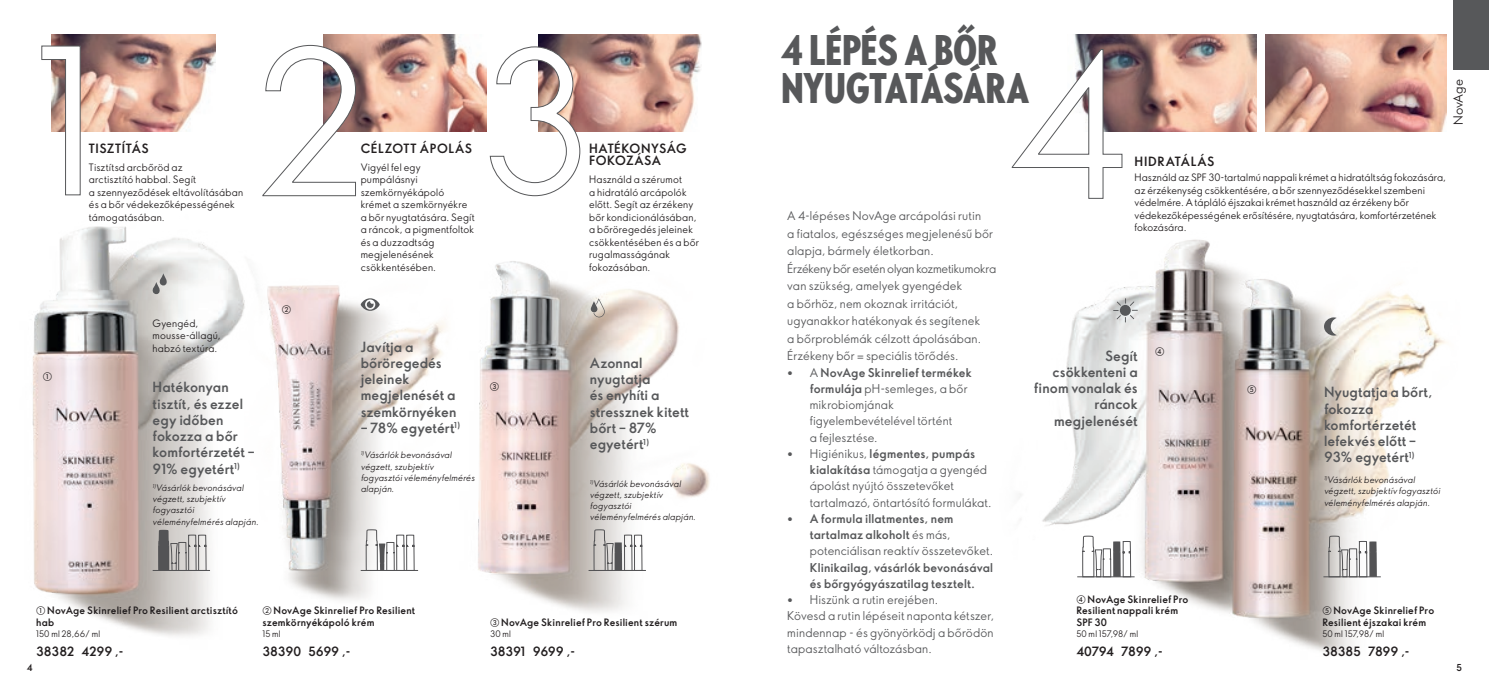
<style>
.page{position:relative;width:1489px;height:691px;background:#fff}
.page>*{position:absolute;margin:0;border:0;box-sizing:border-box;transform-origin:0 0}
.t1{font:700 40px/37.5px "Oriflame Sans Cond 2.0";color:#57585a}
.t2{font:700 13.75px/16.2px "Oriflame Sans 2.0";letter-spacing:.005em;color:#57585a}
.t3{font:700 12.5px "Oriflame Sans 2.0";color:#231f20}
.t4{font:700 12.5px/12.5px "Oriflame Sans 2.0";letter-spacing:.035em;color:#231f20}
.t5{font:700 12.5px "Oriflame Sans 2.0";letter-spacing:.05em;color:#231f20}
.t6{font:700 12.5px "Oriflame Sans 2.0";letter-spacing:-.025em;color:#231f20}
.t7{font:700 12.5px "Oriflame Sans 2.0";letter-spacing:.055em;color:#231f20}
.t8{font:700 12.5px "Oriflame Sans 2.0";letter-spacing:.045em;color:#231f20}
.t9{font:12.5px "Oriflame Sans 2.0";letter-spacing:-.005em;color:#231f20}
.t10{font:11.88px/16.2px "Oriflame Sans 2.0";letter-spacing:.01em;color:#57585a}
.t11{font:700 11.88px/16.2px "Oriflame Sans 2.0";letter-spacing:.01em;color:#57585a}
.t12{font:10px/12.5px "Oriflame Sans 2.0";letter-spacing:.015em;color:#231f20}
.t13{font:700 10px/11.2px "Oriflame Sans 2.0";letter-spacing:.015em;color:#231f20}
.t14{font:700 9.38px "Oriflame Sans 2.0";color:#231f20}
.t15{font:italic 8.75px/11.2px "Oriflame Sans 2.0";letter-spacing:.02em;color:#231f20}
.t16{font:8.75px "Oriflame Sans 2.0";letter-spacing:.02em;color:#231f20}
.s1{font-weight:700}
.s2{font-weight:400}
</style>
<div class="page">
<img style="left:32px;top:226px;width:1414px;height:428px">
<img style="left:52px;top:35px;width:163px;height:96px">
<img style="left:323px;top:35px;width:163px;height:96px">
<img style="left:538px;top:35px;width:164px;height:96px">
<img style="left:1074px;top:35px;width:182px;height:96px">
<img style="left:1265px;top:35px;width:181px;height:96px">
<svg style="left:41px;top:45px;width:40px;height:150px"></svg>
<svg style="left:262px;top:45px;width:94px;height:151px"></svg>
<svg style="left:489px;top:46px;width:91px;height:150px"></svg>
<svg style="left:1011px;top:49px;width:111px;height:150px"></svg>
<div style="left:1453px;top:0;width:35px;height:69px;background:#57585a"></div>
<hr style="left:153px;top:570px;width:57px;height:1px;background:#535355">
<svg style="left:158px;top:487px;width:48px;height:95px"></svg>
<hr style="left:361px;top:570px;width:57px;height:1px;background:#535355">
<svg style="left:366px;top:487px;width:48px;height:95px"></svg>
<hr style="left:588px;top:570px;width:58px;height:1px;background:#535355">
<svg style="left:593px;top:487px;width:49px;height:95px"></svg>
<hr style="left:1077px;top:577px;width:57px;height:1px;background:#535355">
<svg style="left:1082px;top:493px;width:49px;height:95px"></svg>
<hr style="left:1323px;top:577px;width:57px;height:1px;background:#535355">
<svg style="left:1328px;top:493px;width:48px;height:95px"></svg>
<svg style="left:360px;top:296px;width:20px;height:17px"></svg>
<svg style="left:1113px;top:298px;width:24px;height:24px"></svg>
<div style="left:1119px;top:305px;width:11px;height:11px;background:#57585a;border-radius:50%"></div>
<svg style="left:590px;top:298px;width:14px;height:19px"></svg>
<svg style="left:152px;top:273px;width:15px;height:21px"></svg>
<svg style="left:1323px;top:317px;width:13px;height:19px"></svg>
<svg style="left:37px;top:607px;width:8px;height:8px"></svg>
<svg style="left:1322px;top:607px;width:9px;height:8px"></svg>
<svg style="left:263px;top:607px;width:8px;height:8px"></svg>
<svg style="left:490px;top:618px;width:9px;height:8px"></svg>
<svg style="left:1076px;top:595px;width:9px;height:9px"></svg>
<svg style="left:43px;top:372px;width:9px;height:8px"></svg>
<svg style="left:282px;top:305px;width:9px;height:8px"></svg>
<svg style="left:490px;top:383px;width:8px;height:8px"></svg>
<svg style="left:1155px;top:347px;width:8px;height:9px"></svg>
<svg style="left:1247px;top:385px;width:8px;height:8px"></svg>
<h1 class="t1" style="left:781px;top:30px;width:250px">4 LÉPÉS A BŐR<br>NYUGTATÁSÁRA</h1>
<p class="t8" style="left:89px;top:139px;width:61px">TISZTÍTÁS</p>
<p class="t4" style="left:589px;top:141px;width:99px">HATÉKONYSÁG<br>FOKOZÁSA</p>
<p class="t5" style="left:361px;top:139px;width:113px">CÉLZOTT ÁPOLÁS</p>
<p class="t7" style="left:1134px;top:152px;width:81px">HIDRATÁLÁS</p>
<p class="t12" style="left:361px;top:160px;width:115px">Vigyél fel egy pumpálásnyi szemkörnyékápoló krémet a szemkörnyékre a bőr nyugtatására. Segít a ráncok, a pigmentfoltok és a duzzadtság megjelenésének csökkentésében.</p>
<p class="t12" style="left:89px;top:160px;width:156px">Tisztítsd arcbőröd az<br>arctisztító habbal. Segít<br>a szennyeződések eltávolításában és a bőr védekezőképességének támogatásában.</p>
<p class="t12" style="left:1134px;top:171px;width:313px">Használd az SPF 30-tartalmú nappali krémet a hidratáltság fokozására, az érzékenység csökkentésére, a bőr szennyeződésekkel szembeni védelmére. A tápláló éjszakai krémet használd az érzékeny bőr védekezőképességének erősítésére, nyugtatására, komfortérzetének fokozására.</p>
<p class="t12" style="left:589px;top:173px;width:111px">Használd a szérumot<br>a hidratáló arcápolók előtt. Segít az érzékeny bőr kondicionálásában, a bőröregedés jeleinek csökkentésében és a bőr rugalmasságának fokozásában.</p>
<p class="t10" style="left:787px;top:207px;width:210px;line-height:17.5px">A 4-lépéses NovAge arcápolási rutin<br>a fiatalos, egészséges megjelenésű bőr alapja, bármely életkorban.<br>Érzékeny bőr esetén olyan kozmetikumokra van szükség, amelyek gyengédek<br>a bőrhöz, nem okoznak irritációt, ugyanakkor hatékonyak és segítenek<br>a bőrproblémák célzott ápolásában.<br>Érzékeny bőr = speciális törődés.</p>
<p class="t10" style="left:809px;top:364px;width:163px;text-indent:-23px"><span class="s1">•</span> A <span class="s1">NovAge Skinrelief termékek formulája</span> pH-semleges, a bőr mikrobiomjának figyelembevételével történt<br>a fejlesztése.</p>
<p class="t10" style="left:809px;top:445px;width:183px;text-indent:-23px"><span class="s1">•</span> Higiénikus, <span class="s1">légmentes, pumpás kialakítása</span> támogatja a gyengéd ápolást nyújtó összetevőket tartalmazó, öntartósító formulákat.</p>
<p class="t11" style="left:809px;top:510px;width:185px;text-indent:-23px">• A formula illatmentes, nem tartalmaz alkoholt <span class="s2">és más, potenciálisan reaktív összetevőket.</span></p>
<p class="t11" style="left:809px;top:559px;width:185px">Klinikailag, vásárlók bevonásával és bőrgyógyászatilag tesztelt.</p>
<p class="t10" style="left:787px;top:591px;width:208px"><span class="s1">•</span> Hiszünk a rutin erejében.<br>Kövesd a rutin lépéseit naponta kétszer, mindennap - és gyönyörködj a bőrödön tapasztalható változásban.</p>
<p class="t12" style="left:153px;top:316px;width:70px">Gyengéd, mousse-állagú, habzó textúra.</p>
<h2 class="t2" style="left:361px;top:338px;width:97px">Javítja a bőröregedés jeleinek megjelenését a szemkörnyéken</h2>
<h2 class="t2" style="left:361px;top:419px;width:101px">– 78% egyetért<sup>1)</sup></h2>
<h2 class="t2" style="left:1033px;top:347px;width:105px;text-align:right">Segít csökkenteni a finom vonalak és ráncok megjelenését</h2>
<h2 class="t2" style="left:590px;top:354px;width:101px">Azonnal nyugtatja<br>és enyhíti a stressznek kitett bőrt – 87% egyetért<sup>1)</sup></h2>
<h2 class="t2" style="left:153px;top:379px;width:104px">Hatékonyan tisztít, és ezzel egy időben fokozza a bőr komfortérzetét –<br>91% egyetért<sup>1)</sup></h2>
<h2 class="t2" style="left:1323px;top:384px;width:110px">Nyugtatja a bőrt, fokozza komfortérzetét lefekvés előtt –<br>93% egyetért<sup>1)</sup></h2>
<p class="t15" style="left:361px;top:449px;width:115px"><sup>1)</sup>Vásárlók bevonásával végzett, szubjektív fogyasztói véleményfelmérés alapján.</p>
<p class="t15" style="left:590px;top:478px;width:107px"><sup>1)</sup>Vásárlók bevonásával végzett, szubjektív fogyasztói véleményfelmérés alapján.</p>
<p class="t15" style="left:1323px;top:474px;width:118px"><sup>1)</sup>Vásárlók bevonásával végzett, szubjektív fogyasztói véleményfelmérés alapján.</p>
<p class="t15" style="left:153px;top:482px;width:107px"><sup>1)</sup>Vásárlók bevonásával végzett, szubjektív fogyasztói véleményfelmérés alapján.</p>
<p class="t13" style="left:1076px;top:593px;width:113px;text-indent:11px">NovAge Skinrelief Pro<br>Resilient nappali krém<br>SPF 30</p>
<p class="t16" style="left:1076px;top:627px;width:63px">50 ml 157,98/ ml</p>
<p class="t6" style="left:1076px;top:642px;width:88px">40794 7899 ,-</p>
<p class="t13" style="left:36px;top:605px;width:203px;text-indent:11px">NovAge Skinrelief Pro Resilient arctisztító hab</p>
<p class="t16" style="left:36px;top:627px;width:65px">150 ml 28,66/ ml</p>
<p class="t3" style="left:36px;top:642px;width:89px">38382 4299 ,-</p>
<p class="t13" style="left:262px;top:605px;width:154px;text-indent:11px">NovAge Skinrelief Pro Resilient szemkörnyékápoló krém</p>
<p class="t16" style="left:262px;top:627px;width:20px">15 ml</p>
<p class="t3" style="left:262px;top:642px;width:90px">38390 5699 ,-</p>
<p class="t13" style="left:1322px;top:605px;width:113px;text-indent:11px">NovAge Skinrelief Pro<br>Resilient éjszakai krém</p>
<p class="t16" style="left:1322px;top:627px;width:63px">50 ml 157,98/ ml</p>
<p class="t3" style="left:1322px;top:642px;width:89px">38385 7899 ,-</p>
<p class="t13" style="left:501px;top:616px;width:178px">NovAge Skinrelief Pro Resilient szérum</p>
<p class="t16" style="left:490px;top:627px;width:22px">30 ml</p>
<p class="t3" style="left:490px;top:642px;width:87px">38391 9699 ,-</p>
<p class="t9" style="left:1449px;top:125px;width:48px;rotate:-90deg">NovAge</p>
<p class="t14" style="left:27px;top:661px;width:7px">4</p>
<p class="t14" style="left:1456px;top:661px;width:7px">5</p>
</div>
